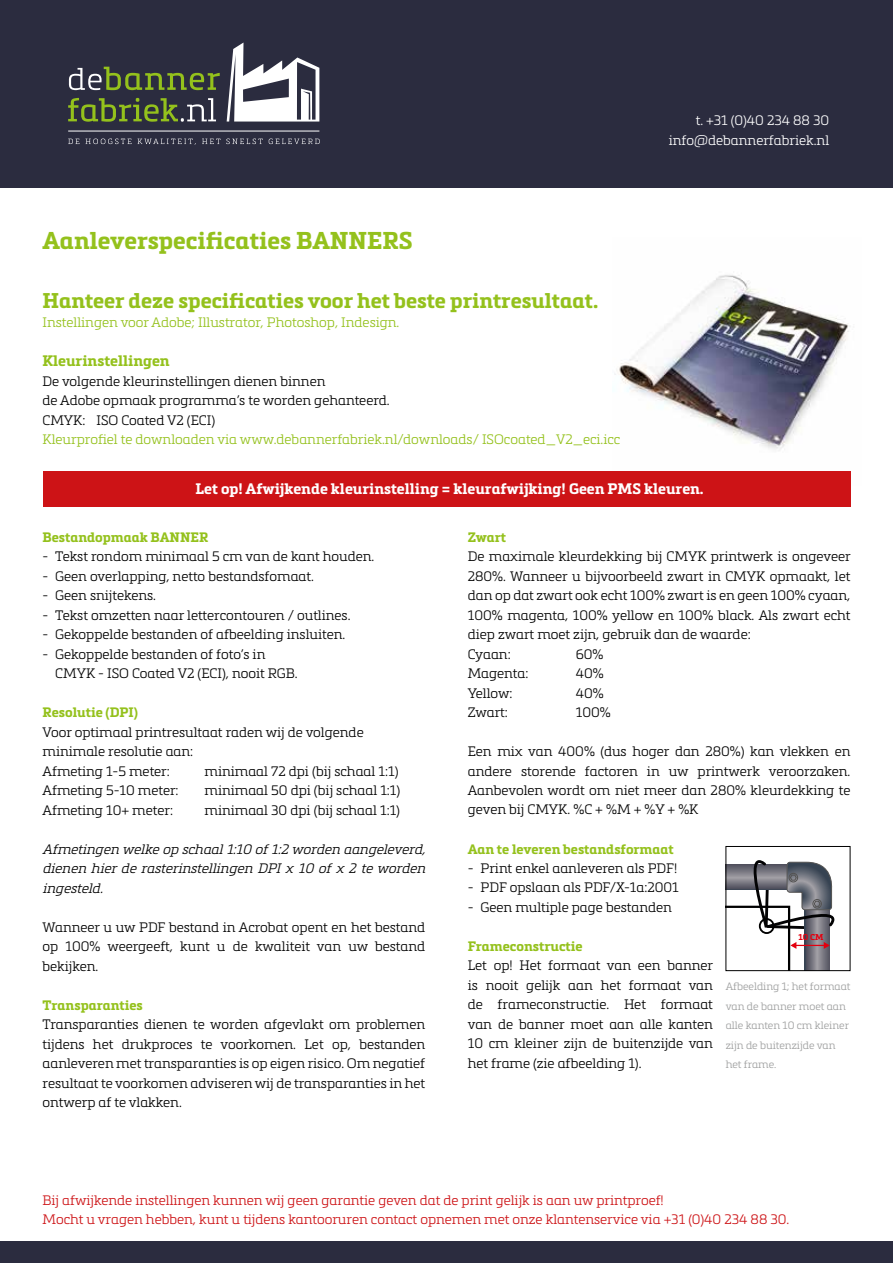
<style>
.page{position:relative;width:893px;height:1263px;background:#fff}
.page>*{position:absolute;margin:0;border:0;box-sizing:border-box;transform-origin:0 0}
.t1{font:700 24px "Metronic Slab Pro";color:#94c11c}
.t2{font:700 21px "Metronic Slab Pro";color:#94c11c}
.t3{font:700 15px "Metronic Slab Pro";color:#fff}
.t4{font:700 15px "Metronic Slab Pro";color:#94c11c}
.t5{font:300 13.5px/19.5px "Metronic Slab Pro";color:#000}
.t6{font:300 13.5px/19.5px "Metronic Slab Pro";color:#cd1316}
.t7{font:300 13.5px "Metronic Slab Pro";color:#94c11c}
.t8{font:italic 300 13.5px/19.5px "Metronic Slab Pro";color:#000;text-align:justify}
.t9{font:700 13.5px "Metronic Slab Pro";color:#94c11c}
.t10{font:300 13.5px/19.5px "Metronic Slab Pro";color:#fff;text-align:right}
.t11{font:300 10.5px/19.5px "Metronic Slab Pro";color:#9c9d9d}
.t12{font:700 8.4px "Metronic Slab Pro";color:#e3000f}
</style>
<div class="page">
<img style="left:614px;top:275px;width:237px;height:211px">
<div style="left:0;top:0;width:893px;height:187px;background:#2b2c3f"></div>
<div style="left:0;top:1242px;width:893px;height:21px;background:#2b2c3f"></div>
<svg style="left:227px;top:43px;width:92px;height:79px"></svg>
<svg style="left:69px;top:67px;width:151px;height:23px"></svg>
<svg style="left:68px;top:139px;width:11px;height:5px"></svg>
<svg style="left:86px;top:139px;width:45px;height:5px"></svg>
<svg style="left:138px;top:139px;width:58px;height:6px"></svg>
<svg style="left:202px;top:139px;width:18px;height:5px"></svg>
<svg style="left:226px;top:139px;width:37px;height:5px"></svg>
<svg style="left:269px;top:139px;width:51px;height:5px"></svg>
<svg style="left:68px;top:98px;width:148px;height:24px"></svg>
<hr style="left:68px;top:131px;width:251px;height:1px;background:#fff">
<div style="left:43px;top:471px;width:807px;height:35px;background:#cd1316"></div>
<svg style="left:728px;top:860px;width:107px;height:109px"></svg>
<div style="left:726px;top:846px;width:124px;height:125px;border:1px solid #000"></div>
<h1 class="t1" style="left:43px;top:225px;width:372px">Aanleverspecificaties BANNERS</h1>
<h2 class="t2" style="left:43px;top:287px;width:557px">Hanteer deze specificaties voor het beste printresultaat.</h2>
<p class="t7" style="left:43px;top:313px;width:358px">Instellingen voor Adobe; Illustrator, Photoshop, Indesign.</p>
<p class="t4" style="left:43px;top:351px;width:129px">Kleurinstellingen</p>
<p class="t5" style="left:43px;top:370px;width:349px">De volgende kleurinstellingen dienen binnen<br>de Adobe opmaak programma’s te worden gehanteerd.<br>CMYK: ISO Coated V2 (ECI)</p>
<p class="t7" style="left:43px;top:430px;width:579px">Kleurprofiel te downloaden via www.debannerfabriek.nl/downloads/ ISOcoated_V2_eci.icc</p>
<p class="t10" style="left:669px;top:110px;width:162px">t. +31 (0)40 234 88 30 info@debannerfabriek.nl</p>
<p class="t3" style="left:196px;top:479px;width:510px">Let op! Afwijkende kleurinstelling = kleurafwijking! Geen PMS kleuren.</p>
<p class="t9" style="left:43px;top:528px;width:167px">Bestandopmaak BANNER</p>
<p class="t5" style="left:43px;top:546px;width:333px">- Tekst rondom minimaal 5 cm van de kant houden.</p>
<p class="t5" style="left:43px;top:565px;width:273px">- Geen overlapping, netto bestandsfomaat.</p>
<p class="t5" style="left:43px;top:585px;width:115px">- Geen snijtekens.</p>
<p class="t5" style="left:43px;top:604px;width:309px">- Tekst omzetten naar lettercontouren / outlines.</p>
<p class="t5" style="left:43px;top:624px;width:304px">- Gekoppelde bestanden of afbeelding insluiten.</p>
<p class="t5" style="left:55px;top:643px;width:244px;text-indent:-13px">- Gekoppelde bestanden of foto’s in<br>CMYK - ISO Coated V2 (ECI), nooit RGB.</p>
<p class="t9" style="left:43px;top:704px;width:97px">Resolutie (DPI)</p>
<p class="t5" style="left:43px;top:721px;width:323px">Voor optimaal printresultaat raden wij de volgende minimale resolutie aan:<br>Afmeting 1-5 meter:</p>
<p class="t5" style="left:205px;top:760px;width:195px">minimaal 72 dpi (bij schaal 1:1)</p>
<p class="t5" style="left:43px;top:780px;width:138px">Afmeting 5-10 meter:</p>
<p class="t5" style="left:205px;top:780px;width:197px">minimaal 50 dpi (bij schaal 1:1)</p>
<p class="t5" style="left:43px;top:799px;width:132px">Afmeting 10+ meter:</p>
<p class="t5" style="left:205px;top:799px;width:197px">minimaal 30 dpi (bij schaal 1:1)</p>
<p class="t8" style="left:43px;top:838px;width:388px">Afmetingen welkeop schaal1:10 of1:2 worden aangeleverd, dienen hierde rasterinstellingen DPI x 10 of x 2 teworden ingesteld.</p>
<p class="t5" style="left:43px;top:916px;width:384px;text-align:justify">Wanneer u uw PDF bestand in Acrobat opent en het bestand op 100% weergeeft, kunt u de kwaliteit van uw bestand bekijken.</p>
<p class="t9" style="left:43px;top:996px;width:102px">Transparanties</p>
<p class="t5" style="left:43px;top:1014px;width:384px;text-align:justify">Transparanties dienen te worden afgevlakt om problemen tijdens het drukproces te voorkomen. Let op, bestanden aanleveren met transparanties is op eigen risico. Om negatief resultaat te voorkomen adviseren wij de transparanties in het ontwerp af te vlakken.</p>
<p class="t9" style="left:468px;top:528px;width:40px">Zwart</p>
<p class="t5" style="left:468px;top:546px;width:384px">De maximale kleurdekking bij CMYK printwerk is ongeveer 280%. Wanneer u bijvoorbeeld zwart in CMYK opmaakt, let dan op dat zwart ook echt 100% zwart is en geen 100% cyaan, 100% magenta, 100% yellow en 100% black. Als zwart echt diep zwart moet zijn, gebruik dan de waarde:<br>Cyaan:</p>
<p class="t5" style="left:576px;top:643px;width:29px">60%</p>
<p class="t5" style="left:468px;top:663px;width:62px">Magenta:</p>
<p class="t5" style="left:576px;top:663px;width:29px">40%</p>
<p class="t5" style="left:468px;top:682px;width:46px">Yellow:</p>
<p class="t5" style="left:576px;top:682px;width:29px">40%</p>
<p class="t5" style="left:468px;top:702px;width:42px">Zwart:</p>
<p class="t5" style="left:576px;top:702px;width:36px">100%</p>
<p class="t5" style="left:468px;top:741px;width:384px;text-align:justify">Een mix van 400% (dus hoger dan 280%) kan vlekken en andere storende factoren in uw printwerk veroorzaken.<br>Aanbevolen wordt om niet meer dan 280% kleurdekking te geven bij CMYK. %C + %M + %Y + %K</p>
<p class="t9" style="left:468px;top:840px;width:207px">Aan te leveren bestandsformaat</p>
<p class="t5" style="left:468px;top:858px;width:211px">- Print enkel aanleveren als PDF!</p>
<p class="t5" style="left:468px;top:877px;width:213px">- PDF opslaan als PDF/X-1a:2001</p>
<p class="t5" style="left:468px;top:897px;width:206px">- Geen multiple page bestanden</p>
<p class="t9" style="left:468px;top:938px;width:116px">Frameconstructie</p>
<p class="t5" style="left:468px;top:955px;width:247px;text-align:justify">Let op! Het formaat van een banner is nooit gelijk aan het formaat van de frameconstructie. Het formaat van de banner moet aan alle kanten 10 cm kleiner zijn de buitenzijde van het frame (zie afbeelding 1).</p>
<p class="t12" style="left:798px;top:931px;width:26px">10 CM</p>
<p class="t11" style="left:726px;top:976px;width:126px">Afbeelding 1; het formaat van de banner moet aan alle kanten 10 cm kleiner zijn de buitenzijde van het frame.</p>
<p class="t6" style="left:43px;top:1189px;width:748px">Bij afwijkende instellingen kunnen wij geen garantie geven dat de print gelijk is aan uw printproef!<br>Mocht u vragen hebben, kunt u tijdens kantooruren contact opnemen met onze klantenservice via +31 (0)40 234 88 30.</p>
</div>
